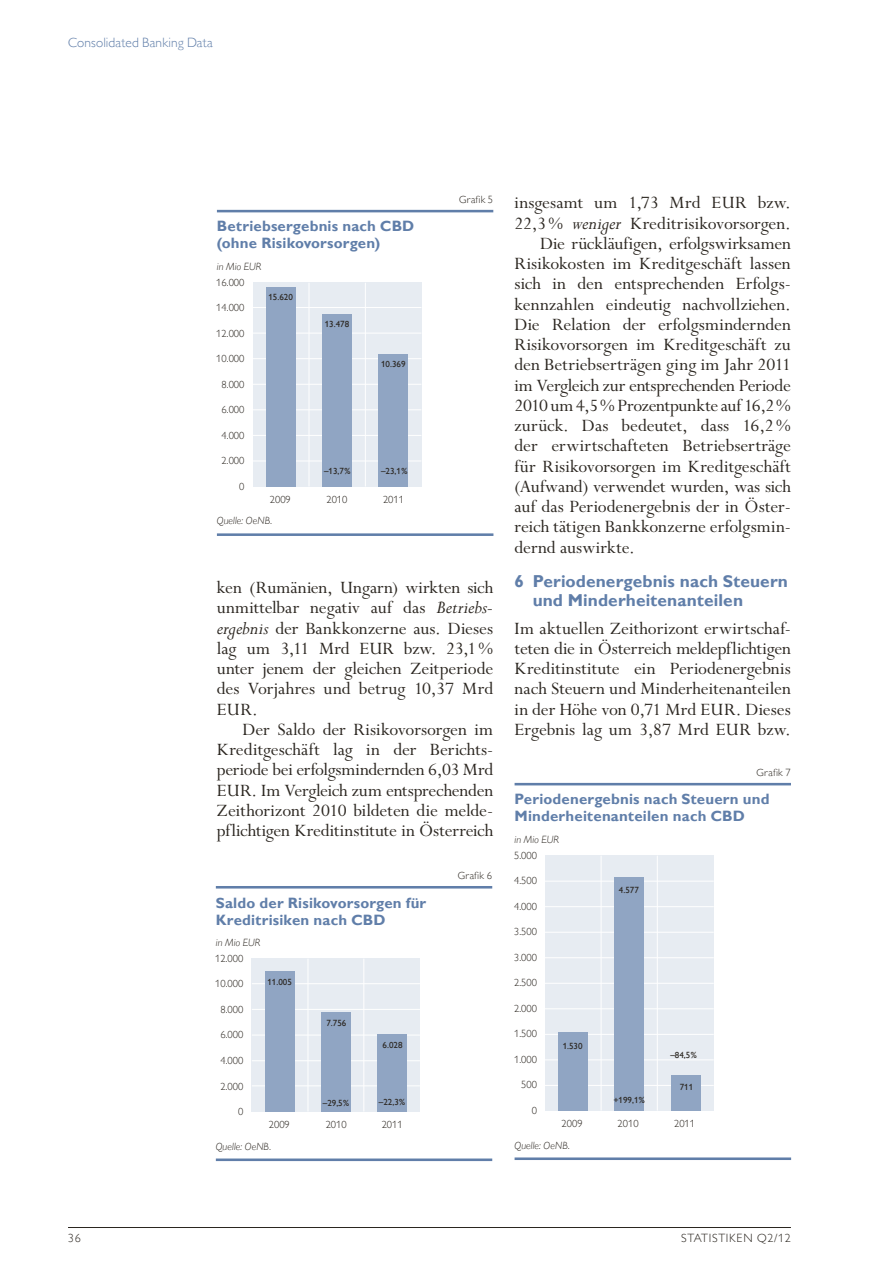
<style>
.page{position:relative;width:893px;height:1263px;background:#fff}
.page>*{position:absolute;margin:0;border:0;box-sizing:border-box;transform-origin:0 0}
.t1{font:19.5px/20.2px "Perpetua Std";color:#2b2620;text-align:justify}
.t2{font:19.5px "Perpetua Std";letter-spacing:-.02em;color:#2b2620}
.t3{font:700 17.25px/18.8px "Gill Sans MT Pro";letter-spacing:.005em;color:#607ea9}
.t4{font:700 15px/17px "Gill Sans MT Pro";letter-spacing:.01em;color:#607ea9}
.t5{font:300 13.5px "Gill Sans MT Pro";letter-spacing:.01em;color:#607ea9}
.t6{font:300 12px "Gill Sans MT Pro";letter-spacing:.06em;color:#2b2620}
.t7{font:300 10.5px "Gill Sans MT Pro";color:#2b2620}
.t8{font:italic 300 10.5px "Gill Sans MT Pro";letter-spacing:.01em;color:#2b2620}
.t9{font:500 9px "Gill Sans MT Pro";color:#2b2620}
.s1{font-style:italic;font-size:20.25px}
</style>
<div class="page">
<hr style="left:68px;top:1227px;width:723px;height:1px;background:#2b2620">
<hr style="left:217px;top:210px;width:276px;height:2px;background:#607ea9">
<hr style="left:217px;top:533px;width:276px;height:3px;background:#607ea9">
<div style="left:253px;top:282px;width:169px;height:204px;background:#e7ecf2"></div>
<hr style="left:253px;top:460px;width:168px;height:1px;background:#fff">
<hr style="left:253px;top:435px;width:168px;height:1px;background:#fff">
<hr style="left:253px;top:409px;width:168px;height:1px;background:#fff">
<hr style="left:253px;top:384px;width:168px;height:1px;background:#fff">
<hr style="left:253px;top:358px;width:168px;height:1px;background:#fff">
<hr style="left:253px;top:333px;width:168px;height:1px;background:#fff">
<hr style="left:253px;top:307px;width:168px;height:1px;background:#fff">
<hr style="left:309px;top:283px;width:1px;height:203px;background:#fff">
<hr style="left:365px;top:283px;width:1px;height:203px;background:#fff">
<div style="left:378px;top:354px;width:30px;height:132px;background:#90a5c3"></div>
<div style="left:322px;top:314px;width:30px;height:172px;background:#90a5c3"></div>
<div style="left:266px;top:287px;width:30px;height:199px;background:#90a5c3"></div>
<hr style="left:216px;top:886px;width:276px;height:2px;background:#607ea9">
<hr style="left:216px;top:1158px;width:276px;height:3px;background:#607ea9">
<div style="left:252px;top:958px;width:168px;height:153px;background:#e7ecf2"></div>
<hr style="left:252px;top:1085px;width:168px;height:1px;background:#fff">
<hr style="left:252px;top:1060px;width:168px;height:1px;background:#fff">
<hr style="left:252px;top:1035px;width:168px;height:1px;background:#fff">
<hr style="left:252px;top:1009px;width:168px;height:1px;background:#fff">
<hr style="left:252px;top:983px;width:168px;height:1px;background:#fff">
<hr style="left:308px;top:958px;width:1px;height:153px;background:#fff">
<hr style="left:363px;top:958px;width:1px;height:153px;background:#fff">
<div style="left:377px;top:1034px;width:30px;height:77px;background:#90a5c3"></div>
<div style="left:321px;top:1012px;width:30px;height:99px;background:#90a5c3"></div>
<div style="left:265px;top:971px;width:30px;height:140px;background:#90a5c3"></div>
<hr style="left:515px;top:783px;width:276px;height:2px;background:#607ea9">
<hr style="left:515px;top:1157px;width:276px;height:3px;background:#607ea9">
<div style="left:545px;top:855px;width:169px;height:255px;background:#e7ecf2"></div>
<hr style="left:545px;top:1085px;width:169px;height:1px;background:#fff">
<hr style="left:545px;top:1059px;width:169px;height:1px;background:#fff">
<hr style="left:545px;top:1034px;width:169px;height:1px;background:#fff">
<hr style="left:545px;top:1008px;width:169px;height:1px;background:#fff">
<hr style="left:545px;top:983px;width:169px;height:1px;background:#fff">
<hr style="left:545px;top:957px;width:169px;height:1px;background:#fff">
<hr style="left:545px;top:932px;width:169px;height:1px;background:#fff">
<hr style="left:545px;top:906px;width:169px;height:1px;background:#fff">
<hr style="left:545px;top:881px;width:169px;height:1px;background:#fff">
<hr style="left:601px;top:856px;width:1px;height:254px;background:#fff">
<hr style="left:657px;top:856px;width:1px;height:254px;background:#fff">
<div style="left:671px;top:1074px;width:29px;height:36px;background:#90a5c3"></div>
<div style="left:614px;top:877px;width:30px;height:233px;background:#90a5c3"></div>
<div style="left:558px;top:1032px;width:30px;height:78px;background:#90a5c3"></div>
<p class="t5" style="left:68px;top:35px;width:146px">Consolidated Banking Data</p>
<p class="t4" style="left:217px;top:217px;width:199px">Betriebsergebnis nach CBD (ohne Risikovorsorgen)</p>
<p class="t8" style="left:217px;top:260px;width:46px">in Mio EUR</p>
<p class="t7" style="left:216px;top:276px;width:30px">16.000</p>
<p class="t7" style="left:216px;top:301px;width:30px">14.000</p>
<p class="t7" style="left:216px;top:327px;width:30px">12.000</p>
<p class="t7" style="left:216px;top:352px;width:30px">10.000</p>
<p class="t7" style="left:222px;top:378px;width:24px">8.000</p>
<p class="t7" style="left:222px;top:403px;width:24px">6.000</p>
<p class="t7" style="left:222px;top:429px;width:24px">4.000</p>
<p class="t7" style="left:222px;top:455px;width:24px">2.000</p>
<p class="t7" style="left:239px;top:480px;width:7px">0</p>
<p class="t9" style="left:268px;top:292px;width:26px">15.620</p>
<p class="t7" style="left:270px;top:493px;width:22px">2009</p>
<p class="t8" style="left:217px;top:515px;width:57px">Quelle: OeNB.</p>
<p class="t9" style="left:325px;top:319px;width:26px">13.478</p>
<p class="t9" style="left:381px;top:359px;width:26px">10.369</p>
<p class="t9" style="left:324px;top:465px;width:28px">–13,7%</p>
<p class="t9" style="left:381px;top:465px;width:28px">–23,1%</p>
<p class="t7" style="left:326px;top:493px;width:22px">2010</p>
<p class="t7" style="left:383px;top:493px;width:22px">2011</p>
<p class="t7" style="left:459px;top:193px;width:36px">Grafik 5</p>
<p class="t1" style="left:217px;top:578px;width:278px">ken (Rumänien, Ungarn) wirkten sich unmittelbar negativ auf das <span class="s1">Betriebs&shy;ergebnis</span> der Bankkonzerne aus. Dieses lag um 3,11 Mrd EUR bzw. 23,1% unter jenem der gleichen Zeitperiode des Vorjahres und betrug 10,37 Mrd EUR.</p>
<p class="t1" style="left:217px;top:720px;width:278px;text-align:left;text-indent:26px">Der Saldo der Risikovorsorgen im Kreditgeschäft lag in der Berichts&shy;periode bei erfolgsmindernden 6,03 Mrd EUR. Im Vergleich zum entsprechenden Zeithorizont 2010 bildeten die melde&shy;pflichtigen Kreditinstitute in Österreich</p>
<p class="t4" style="left:216px;top:894px;width:212px">Saldo der Risikovorsorgen für<br>Kreditrisiken nach CBD</p>
<p class="t8" style="left:216px;top:936px;width:46px">in Mio EUR</p>
<p class="t7" style="left:215px;top:952px;width:30px">12.000</p>
<p class="t7" style="left:215px;top:977px;width:30px">10.000</p>
<p class="t7" style="left:220px;top:1003px;width:24px">8.000</p>
<p class="t7" style="left:220px;top:1029px;width:24px">6.000</p>
<p class="t7" style="left:220px;top:1054px;width:24px">4.000</p>
<p class="t7" style="left:220px;top:1080px;width:24px">2.000</p>
<p class="t7" style="left:238px;top:1105px;width:7px">0</p>
<p class="t9" style="left:267px;top:976px;width:26px">11.005</p>
<p class="t7" style="left:269px;top:1118px;width:22px">2009</p>
<p class="t8" style="left:216px;top:1140px;width:57px">Quelle: OeNB.</p>
<p class="t9" style="left:326px;top:1017px;width:21px">7.756</p>
<p class="t9" style="left:382px;top:1040px;width:21px">6.028</p>
<p class="t9" style="left:323px;top:1098px;width:28px">–29,5%</p>
<p class="t9" style="left:379px;top:1097px;width:28px">–22,3%</p>
<p class="t7" style="left:326px;top:1118px;width:22px">2010</p>
<p class="t7" style="left:382px;top:1118px;width:22px">2011</p>
<p class="t7" style="left:458px;top:869px;width:36px">Grafik 6</p>
<p class="t1" style="left:514px;top:193px;width:278px">insgesamt um 1,73 Mrd EUR bzw.</p>
<p class="t1" style="left:514px;top:214px;width:278px">22,3% <span class="s1">weniger</span> Kreditrisikovorsorgen.</p>
<p class="t1" style="left:540px;top:234px;width:252px">Die rückläufigen, erfolgswirksamen</p>
<p class="t1" style="left:514px;top:254px;width:278px">Risikokosten im Kreditgeschäft lassen</p>
<p class="t1" style="left:514px;top:274px;width:278px">sich in den entsprechenden Erfolgs-</p>
<p class="t1" style="left:514px;top:295px;width:278px">kennzahlen eindeutig nachvollziehen.</p>
<p class="t1" style="left:514px;top:315px;width:278px">Die Relation der erfolgsmindernden</p>
<p class="t1" style="left:514px;top:335px;width:278px">Risikovorsorgen im Kreditgeschäft zu</p>
<p class="t1" style="left:514px;top:355px;width:278px">den Betriebserträgen ging im Jahr 2011</p>
<p class="t2" style="left:514px;top:375px;width:278px">im Vergleich zur entsprechenden Periode</p>
<p class="t2" style="left:514px;top:395px;width:278px">2010 um 4,5% Prozentpunkte auf 16,2%</p>
<p class="t1" style="left:515px;top:416px;width:278px">zurück. Das bedeutet, dass 16,2%</p>
<p class="t1" style="left:515px;top:436px;width:278px">der erwirtschafteten Betriebserträge</p>
<p class="t1" style="left:515px;top:456px;width:278px">für Risikovorsorgen im Kreditgeschäft</p>
<p class="t1" style="left:515px;top:477px;width:278px">(Aufwand) verwendet wurden, was sich</p>
<p class="t1" style="left:515px;top:497px;width:278px">auf das Periodenergebnis der in Öster-</p>
<p class="t1" style="left:515px;top:517px;width:278px">reich tätigen Bankkonzerne erfolgsmin-</p>
<p class="t1" style="left:515px;top:537px;width:122px">dernd auswirkte.</p>
<p class="t3" style="left:533px;top:572px;width:257px;text-indent:-18px">6 Periodenergebnis nach Steuern und Minderheitenanteilen</p>
<p class="t1" style="left:514px;top:619px;width:278px">Im aktuellen Zeithorizont erwirtschaf&shy;teten die in Österreich meldepflichtigen Kreditinstitute ein Periodenergebnis nach Steuern und Minderheitenanteilen in der Höhe von 0,71 Mrd EUR. Dieses Ergebnis lag um 3,87 Mrd EUR bzw.</p>
<p class="t7" style="left:757px;top:766px;width:36px">Grafik 7</p>
<p class="t4" style="left:515px;top:790px;width:256px">Periodenergebnis nach Steuern und<br>Minderheitenanteilen nach CBD</p>
<p class="t8" style="left:515px;top:833px;width:46px">in Mio EUR</p>
<p class="t7" style="left:514px;top:849px;width:24px">5.000</p>
<p class="t7" style="left:514px;top:874px;width:24px">4.500</p>
<p class="t7" style="left:514px;top:900px;width:24px">4.000</p>
<p class="t7" style="left:514px;top:925px;width:24px">3.500</p>
<p class="t7" style="left:514px;top:951px;width:24px">3.000</p>
<p class="t7" style="left:514px;top:976px;width:24px">2.500</p>
<p class="t7" style="left:514px;top:1002px;width:24px">2.000</p>
<p class="t7" style="left:514px;top:1027px;width:24px">1.500</p>
<p class="t7" style="left:514px;top:1053px;width:24px">1.000</p>
<p class="t7" style="left:521px;top:1079px;width:17px">500</p>
<p class="t7" style="left:532px;top:1104px;width:7px">0</p>
<p class="t9" style="left:563px;top:1040px;width:21px">1.530</p>
<p class="t7" style="left:562px;top:1117px;width:22px">2009</p>
<p class="t8" style="left:515px;top:1139px;width:57px">Quelle: OeNB.</p>
<p class="t9" style="left:619px;top:884px;width:21px">4.577</p>
<p class="t9" style="left:613px;top:1094px;width:33px">+199,1%</p>
<p class="t9" style="left:670px;top:1050px;width:28px">–84,5%</p>
<p class="t9" style="left:680px;top:1082px;width:15px">711</p>
<p class="t7" style="left:618px;top:1117px;width:22px">2010</p>
<p class="t7" style="left:674px;top:1117px;width:22px">2011</p>
<p class="t6" style="left:68px;top:1231px;width:14px">36</p>
<p class="t6" style="left:681px;top:1231px;width:111px">STATISTIKEN Q2/12</p>
</div>
